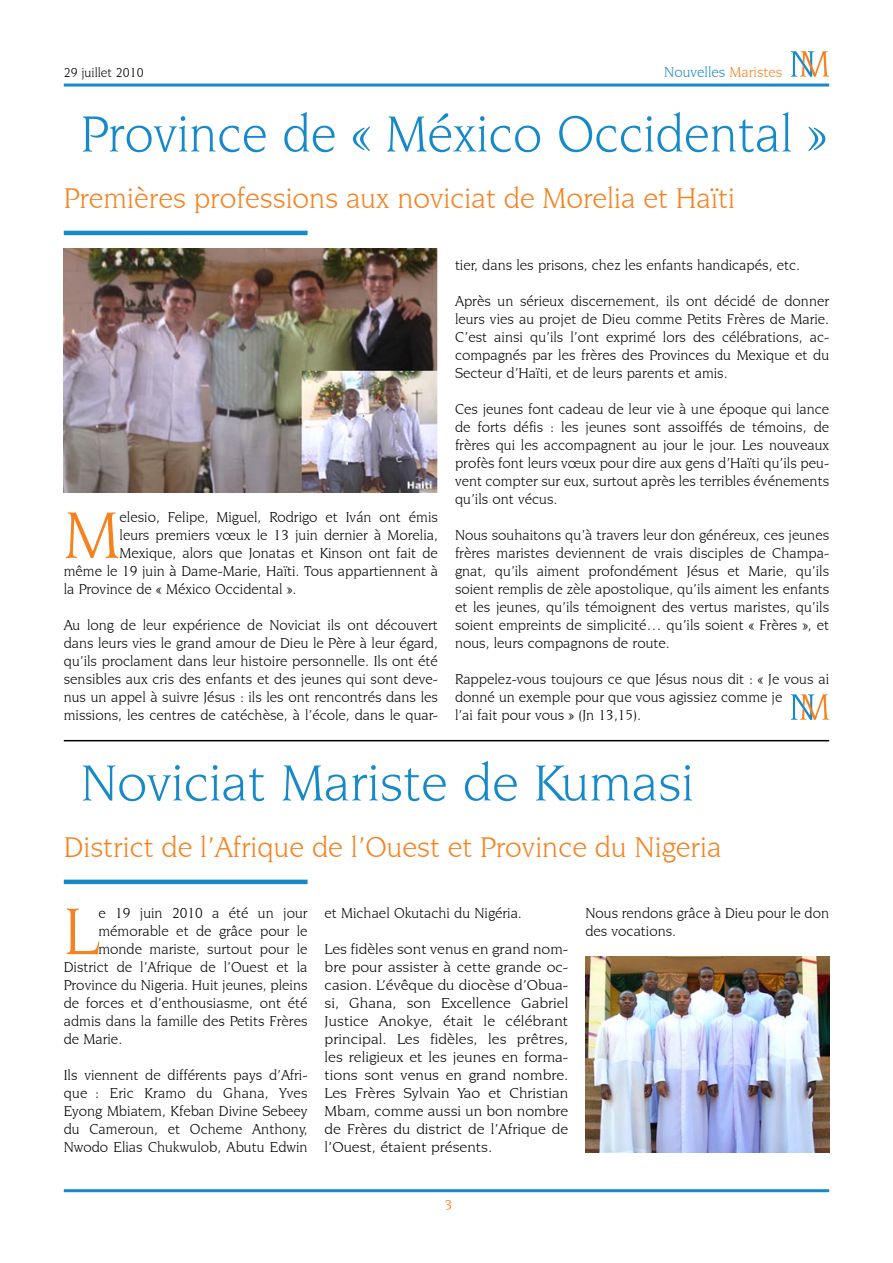
<style>
.page{position:relative;width:893px;height:1263px;background:#fff}
.page>*{position:absolute;margin:0;border:0;box-sizing:border-box;transform-origin:0 0}
.t1{font:70.05px "Novarese IT Cby BT";color:#f5821f}
.t2{font:54px "Novarese IT Cby BT";color:#1689ca}
.t3{font:30px "Novarese IT Cby BT";color:#f5821f}
.t4{font:15px/18px "Novarese IT Cby BT";color:#000;text-align:justify}
.t5{font:15px/18px "Novarese IT Cby BT";color:#000;text-align:justify;scale:1.06 1}
.t6{font:15px "Novarese IT Cby BT";color:#1689ca}
.t7{font:13.5px "Novarese IT Cby BT";color:#000}
.s1{color:#f5821f}
</style>
<div class="page">
<hr style="left:64px;top:1189px;width:765px;height:3px;background:#1689ca">
<hr style="left:64px;top:231px;width:244px;height:4px;background:#1689ca">
<hr style="left:64px;top:84px;width:765px;height:3px;background:#1689ca">
<svg style="left:791px;top:51px;width:38px;height:26px"></svg>
<img style="left:64px;top:249px;width:374px;height:243px">
<svg style="left:791px;top:694px;width:38px;height:26px"></svg>
<img style="left:585px;top:957px;width:244px;height:195px">
<hr style="left:64px;top:880px;width:244px;height:4px;background:#1689ca">
<hr style="left:64px;top:740px;width:765px;height:1px;background:#000">
<p class="t7" style="left:64px;top:64px;width:81px">29 juillet 2010</p>
<p class="t6" style="left:664px;top:63px;width:120px">Nouvelles <span class="s1">Maristes</span></p>
<h2 class="t2" style="left:81px;top:102px;width:748px">Province de « México Occidental »</h2>
<h3 class="t3" style="left:64px;top:181px;width:673px">Premières professions aux noviciat de Morelia et Haïti</h3>
<h1 class="t1" style="left:64px;top:494px;width:57px">M</h1>
<p class="t4" style="left:120px;top:508px;width:320px">elesio, Felipe, Miguel, Rodrigo et Iván ont émis</p>
<p class="t4" style="left:120px;top:526px;width:320px">leurs premiers vœux le 13 juin dernier à Morelia,</p>
<p class="t4" style="left:120px;top:544px;width:320px">Mexique, alors que Jonatas et Kinson ont fait de</p>
<p class="t4" style="left:64px;top:562px;width:376px">même le 19 juin à Dame-Marie, Haïti. Tous appartiennent à</p>
<p class="t4" style="left:64px;top:580px;width:234px">la Province de « México Occidental ».</p>
<p class="t4" style="left:64px;top:616px;width:376px">Au long de leur expérience de Noviciat ils ont découvert dans leurs vies le grand amour de Dieu le Père à leur égard, qu’ils proclament dans leur histoire personnelle. Ils ont été sensibles aux cris des enfants et des jeunes qui sont deve&shy;nus un appel à suivre Jésus : ils les ont rencontrés dans les missions, les centres de catéchèse, à l’école, dans le quar-</p>
<p class="t4" style="left:455px;top:256px;width:346px">tier, dans les prisons, chez les enfants handicapés, etc.</p>
<p class="t4" style="left:455px;top:292px;width:376px">Après un sérieux discernement, ils ont décidé de donner leurs vies au projet de Dieu comme Petits Frères de Marie.<br>C’est ainsi qu’ils l’ont exprimé lors des célébrations, ac&shy;compagnés par les frères des Provinces du Mexique et du Secteur d’Haïti, et de leurs parents et amis.</p>
<p class="t4" style="left:455px;top:400px;width:376px">Ces jeunes font cadeau de leur vie à une époque qui lance de forts défis : les jeunes sont assoiffés de témoins, de frères qui les accompagnent au jour le jour. Les nouveaux profès font leurs vœux pour dire aux gens d’Haïti qu’ils peu&shy;vent compter sur eux, surtout après les terribles événements qu’ils ont vécus.</p>
<p class="t4" style="left:455px;top:526px;width:376px">Nous souhaitons qu’à travers leur don généreux, ces jeunes frères maristes deviennent de vrais disciples de Champa&shy;gnat, qu’ils aiment profondément Jésus et Marie, qu’ils soient remplis de zèle apostolique, qu’ils aiment les enfants et les jeunes, qu’ils témoignent des vertus maristes, qu’ils soient empreints de simplicité… qu’ils soient « Frères », et nous, leurs compagnons de route.</p>
<p class="t4" style="left:455px;top:670px;width:376px;text-align:left">Rappelez-vous toujours ce que Jésus nous dit : « Je vous ai donné un exemple pour que vous agissiez comme je<br>l’ai fait pour vous » (Jn 13,15).</p>
<h2 class="t2" style="left:81px;top:751px;width:615px">Noviciat Mariste de Kumasi</h2>
<h3 class="t3" style="left:64px;top:830px;width:659px">District de l’Afrique de l’Ouest et Province du Nigeria</h3>
<h1 class="t1" style="left:64px;top:890px;width:36px">L</h1>
<p class="t4" style="left:98px;top:904px;width:211px">e 19 juin 2010 a été un jour</p>
<p class="t4" style="left:98px;top:922px;width:211px">mémorable et de grâce pour le</p>
<p class="t4" style="left:98px;top:940px;width:211px">monde mariste, surtout pour le</p>
<p class="t4" style="left:64px;top:958px;width:245px">District de l’Afrique de l’Ouest et la</p>
<p class="t4" style="left:64px;top:976px;width:245px">Province du Nigeria. Huit jeunes, pleins</p>
<p class="t4" style="left:64px;top:994px;width:245px">de forces et d’enthousiasme, ont été</p>
<p class="t4" style="left:64px;top:1012px;width:245px">admis dans la famille des Petits Frères</p>
<p class="t4" style="left:64px;top:1030px;width:60px">de Marie.</p>
<p class="t4" style="left:64px;top:1066px;width:245px">Ils viennent de différents pays d’Afri&shy;que : Eric Kramo du Ghana, Yves Eyong Mbiatem, Kfeban Divine Sebeey du Cameroun, et Ocheme Anthony, Nwodo Elias Chukwulob, Abutu Edwin</p>
<p class="t4" style="left:325px;top:904px;width:199px">et Michael Okutachi du Nigéria.</p>
<p class="t5" style="left:325px;top:940px;width:231px">Les fidèles sont venus en grand nom&shy;bre pour assister à cette grande oc&shy;casion. L’évêque du diocèse d’Obua&shy;si, Ghana, son Excellence Gabriel Justice Anokye, était le célébrant principal. Les fidèles, les prêtres, les religieux et les jeunes en forma&shy;tions sont venus en grand nombre.<br>Les Frères Sylvain Yao et Christian Mbam, comme aussi un bon nombre de Frères du district de l’Afrique de l’Ouest, étaient présents.</p>
<p class="t4" style="left:585px;top:904px;width:245px">Nous rendons grâce à Dieu pour le don des vocations.</p>
</div>
